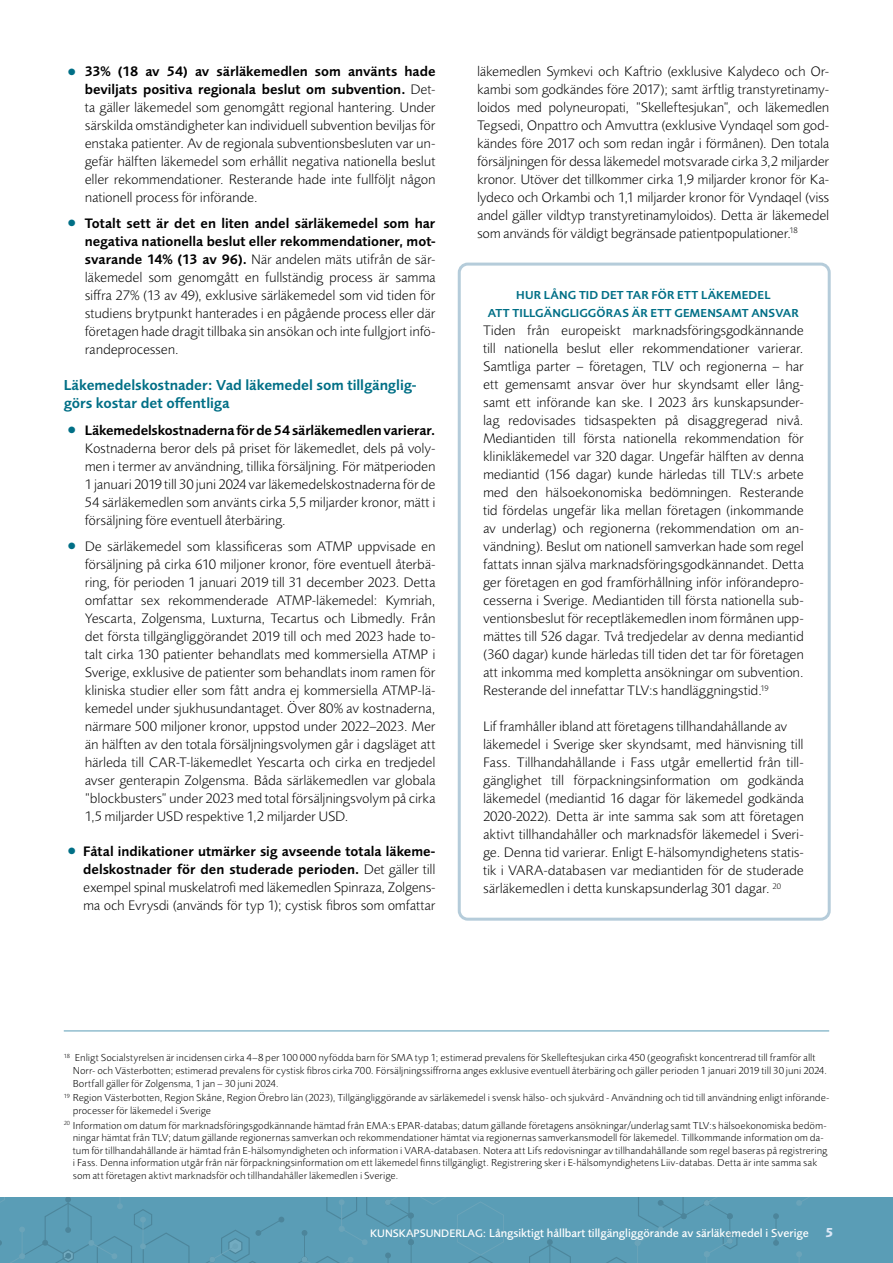
<style>
.page{position:relative;width:893px;height:1263px;background:#fff}
.page>*{position:absolute;margin:0;border:0;box-sizing:border-box;transform-origin:0 0}
.t1{font:600 15px/18px "Rsrmfd Foundry Sans";color:#006f86}
.t2{font:300 14.25px/18px "Xbncmb Foundry Sans";letter-spacing:-.005em;color:#000;text-align:justify}
.t3{font:500 12px "Vxwfvm Foundry Sans";color:#fff}
.t4{font:600 12px/18px "Rsrmfd Foundry Sans";letter-spacing:.01em;color:#006f86;text-align:center}
.t5{font:300 10.5px/12.6px "Xbncmb Foundry Sans";letter-spacing:.01em;color:#000}
.s1{font-family:"Vrmdrv Foundry Sans";font-weight:500;font-size:24px;color:#006f86}
.s2{font-family:"Rsrmfd Foundry Sans";font-weight:600}
.s3{font-size:11.25px}
.s4{font-family:"Foundry Sans"}
.s5{font-family:"Ddkhsn Foundry Sans";font-weight:700;font-size:13.5px;color:#dce8f7}
</style>
<div class="page">
<div style="left:0;top:1197px;width:893px;height:66px;background:#5a9db6"></div>
<hr style="left:64px;top:1031px;width:765px;height:1px;background:#5a9db6">
<div style="left:458px;top:263px;width:373px;height:658px;border:3px solid #b5ccda;border-radius:9px"></div>
<svg style="left:773px;top:1213px;width:6px;height:33px"></svg>
<svg style="left:796px;top:1251px;width:6px;height:7px"></svg>
<svg style="left:0;top:1197px;width:414px;height:66px"></svg>
<svg style="left:422px;top:1197px;width:311px;height:66px"></svg>
<svg style="left:796px;top:1197px;width:13px;height:9px"></svg>
<p class="t2" style="left:85px;top:62px;width:352px;text-indent:-21px"><span class="s1">•</span> <span class="s2">33% (18 av 54) av särläkemedlen som använts hade beviljats positiva regionala beslut om subvention.</span> Det&shy;ta gäller läkemedel som genomgått regional hantering. Under särskilda omständigheter kan individuell subvention beviljas för enstaka patienter. Av de regionala subventionsbesluten var un&shy;gefär hälften läkemedel som erhållit negativa nationella beslut eller rekommendationer. Resterande hade inte fullföljt någon nationell process för införande.</p>
<p class="t2" style="left:85px;top:215px;width:352px;text-indent:-21px"><span class="s1">•</span> <span class="s2">Totalt sett är det en liten andel särläkemedel som har negativa nationella beslut eller rekommendationer, mot&shy;svarande 14% (13 av 96).</span> När andelen mäts utifrån de sär&shy;läkemedel som genomgått en fullständig process är samma siffra 27% (13 av 49), exklusive särläkemedel som vid tiden för studiens brytpunkt hanterades i en pågående process eller där företagen hade dragit tillbaka sin ansökan och inte fullgjort infö&shy;randeprocessen.</p>
<h3 class="t1" style="left:64px;top:376px;width:354px">Läkemedelskostnader: Vad läkemedel som tillgänglig&shy;görs kostar det offentliga</h3>
<p class="t2" style="left:85px;top:421px;width:352px;text-indent:-21px"><span class="s1">•</span> <span class="s2">Läkemedelskostnaderna för de 54 särläkemedlen varierar.<br></span>Kostnaderna beror dels på priset för läkemedlet, dels på voly&shy;men i termer av användning, tillika försäljning. För mätperioden 1 januari 2019 till 30 juni 2024 var läkemedelskostnaderna för de 54 särläkemedlen som använts cirka 5,5 miljarder kronor, mätt i försäljning före eventuell återbäring.</p>
<p class="t2" style="left:85px;top:538px;width:352px;text-indent:-21px"><span class="s1">•</span> De särläkemedel som klassificeras som ATMP uppvisade en försäljning på cirka 610 miljoner kronor, före eventuell återbä&shy;ring, för perioden 1 januari 2019 till 31 december 2023. Detta omfattar sex rekommenderade ATMP-läkemedel: Kymriah, Yescarta, Zolgensma, Luxturna, Tecartus och Libmedly. Från det första tillgängliggörandet 2019 till och med 2023 hade to&shy;talt cirka 130 patienter behandlats med kommersiella ATMP i Sverige, exklusive de patienter som behandlats inom ramen för kliniska studier eller som fått andra ej kommersiella ATMP-lä&shy;kemedel under sjukhusundantaget. Över 80% av kostnaderna, närmare 500 miljoner kronor, uppstod under 2022–2023. Mer än hälften av den totala försäljningsvolymen går i dagsläget att härleda till CAR-T-läkemedlet Yescarta och cirka en tredjedel avser genterapin Zolgensma. Båda särläkemedlen var globala ”blockbusters” under 2023 med total försäljningsvolym på cirka 1,5 miljarder USD respektive 1,2 miljarder USD.</p>
<p class="t2" style="left:83px;top:843px;width:354px;text-indent:-20px"><span class="s1">•</span> <span class="s2">Fåtal indikationer utmärker sig avseende totala läkeme&shy;delskostnader för den studerade perioden.</span> Det gäller till exempel spinal muskelatrofi med läkemedlen Spinraza, Zolgens&shy;ma och Evrysdi (används för typ 1); cystisk fibros som omfattar</p>
<p class="t2" style="left:477px;top:62px;width:354px">läkemedlen Symkevi och Kaftrio (exklusive Kalydeco och Or&shy;kambi som godkändes före 2017); samt ärftlig transtyretinamy&shy;loidos med polyneuropati, ”Skelleftesjukan”, och läkemedlen Tegsedi, Onpattro och Amvuttra (exklusive Vyndaqel som god&shy;kändes före 2017 och som redan ingår i förmånen). Den totala försäljningen för dessa läkemedel motsvarade cirka 3,2 miljarder kronor. Utöver det tillkommer cirka 1,9 miljarder kronor för Ka&shy;lydeco och Orkambi och 1,1 miljarder kronor för Vyndaqel (viss andel gäller vildtyp transtyretinamyloidos). Detta är läkemedel som används för väldigt begränsade patientpopulationer.<sup>18</sup></p>
<h3 class="t4" style="left:488px;top:286px;width:313px">HUR LÅNG TID DET TAR FÖR ETT LÄKEMEDEL<br>ATT TILLGÄNGLIGGÖRAS ÄR ETT GEMENSAMT ANSVAR</h3>
<p class="t2" style="left:483px;top:322px;width:322px">Tiden från europeiskt marknadsföringsgodkännande till nationella beslut eller rekommendationer varierar.<br>Samtliga parter – företagen, TLV och regionerna – har ett gemensamt ansvar över hur skyndsamt eller lång&shy;samt ett införande kan ske. I 2023 års kunskapsunder&shy;lag redovisades tidsaspekten på disaggregerad nivå.<br>Mediantiden till första nationella rekommendation för klinikläkemedel var 320 dagar. Ungefär hälften av denna mediantid (156 dagar) kunde härledas till TLV:s arbete med den hälsoekonomiska bedömningen. Resterande tid fördelas ungefär lika mellan företagen (inkommande av underlag) och regionerna (rekommendation om an&shy;vändning). Beslut om nationell samverkan hade som regel fattats innan själva marknadsföringsgodkännandet. Detta ger företagen en god framförhållning inför införandepro&shy;cesserna i Sverige. Mediantiden till första nationella sub&shy;ventionsbeslut för receptläkemedlen inom förmånen upp&shy;mättes till 526 dagar. Två tredjedelar av denna mediantid (360 dagar) kunde härledas till tiden det tar för företagen att inkomma med kompletta ansökningar om subvention.<br>Resterande del innefattar TLV:s handläggningstid.<sup>19</sup></p>
<p class="t2" style="left:483px;top:718px;width:322px;text-align:left">Lif framhåller ibland att företagens tillhandahållande av läkemedel i Sverige sker skyndsamt, med hänvisning till Fass. Tillhandahållande i Fass utgår emellertid från till&shy;gänglighet till förpackningsinformation om godkända läkemedel (mediantid 16 dagar för läkemedel godkända 2020-2022). Detta är inte samma sak som att företagen aktivt tillhandahåller och marknadsför läkemedel i Sveri&shy;ge. Denna tid varierar. Enligt E-hälsomyndighetens statis&shy;tik i VARA-databasen var mediantiden för de studerade särläkemedlen i detta kunskapsunderlag 301 dagar. <sup>20</sup></p>
<p class="t5" style="left:73px;top:1052px;width:756px;text-indent:-9px"><sup>18</sup> Enligt Socialstyrelsen är incidensen cirka 4–8 per 100 000 nyfödda barn för SMA typ 1; estimerad prevalens för Skelleftesjukan cirka 450 (geografiskt koncentrerad till framför allt<br>Norr- och Västerbotten; estimerad prevalens för cystisk fibros cirka 700. Försäljningssiffrorna anges exklusive eventuell återbäring och gäller perioden 1 januari 2019 till 30 juni 2024.<br>Bortfall gäller för Zolgensma, 1 jan – 30 juni 2024.</p>
<p class="t5" style="left:73px;top:1092px;width:758px;text-indent:-9px"><sup>19</sup> Region Västerbotten, Region Skåne, Region Örebro län (2023), Tillgängliggörande av särläkemedel i svensk hälso- och sjukvård - Användning och tid till användning enligt införande&shy;processer för läkemedel i Sverige</p>
<p class="t5" style="left:73px;top:1119px;width:756px;text-indent:-9px"><sup>20</sup> Information om datum för marknadsföringsgodkännande hämtad från EMA:s EPAR-databas; datum gällande företagens ansökningar/underlag samt TLV:s hälsoekonomiska bedöm&shy;ningar hämtat från TLV; datum gällande regionernas samverkan och rekommendationer hämtat via regionernas samverkansmodell för läkemedel. Tillkommande information om da&shy;tum för tillhandahållande är hämtad från E-hälsomyndigheten och information i VARA-databasen. Notera att Lifs redovisningar av tillhandahållande som regel baseras på registrering i Fass. Denna information utgår från när förpackningsinformation om ett läkemedel finns tillgängligt. Registrering sker i E-hälsomyndighetens Liiv-databas. Detta är inte samma sak som att företagen aktivt marknadsför och tillhandahåller läkemedlen i Sverige.</p>
<p class="t3" style="left:370px;top:1226px;width:465px"><span class="s3">KUNSKAPSUNDERLAG:</span> Långsiktigt hållbart tillgän<span class="s4">g</span>liggörande av särläkemedel i Sverige <span class="s5">5</span></p>
</div>
